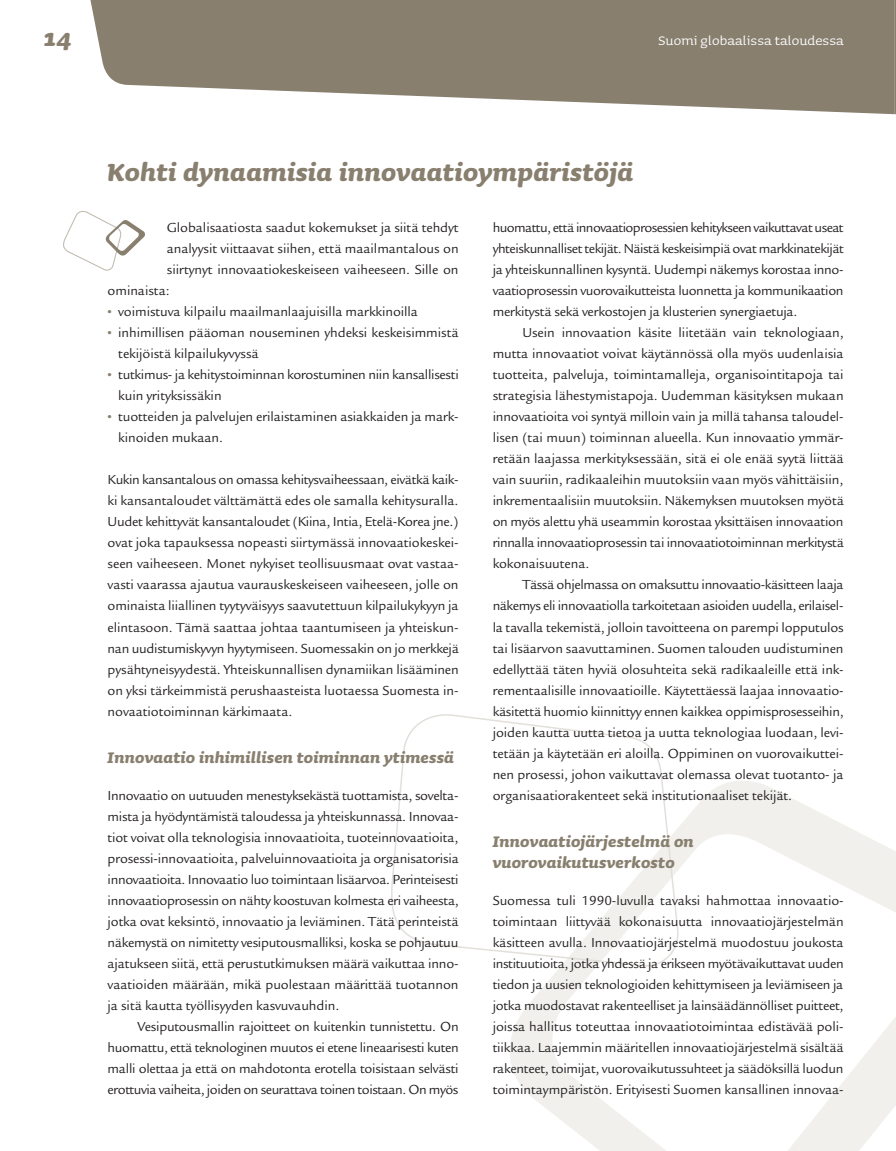
<style>
.page{position:relative;width:896px;height:1151px;background:#fff}
.page>*{position:absolute;margin:0;border:0;box-sizing:border-box;transform-origin:0 0}
.t1{font:italic 700 31.5px "Sauna";letter-spacing:.01em;color:#887f6f}
.t2{font:italic 700 19.5px/21px "Sauna";letter-spacing:.01em;color:#887f6f}
.t3{font:16.5px "Sauna";letter-spacing:.005em;color:#fff}
.t4{font:14.25px/21px "Legacy Sans";letter-spacing:-.005em;color:#231f20;text-align:justify}
.s1{font-weight:900;font-size:15px;color:#887f6f}
</style>
<div class="page">
<svg style="left:90px;top:0;width:803px;height:115px;background:#999284"></svg>
<svg style="left:510px;top:781px;width:383px;height:370px"></svg>
<svg style="left:391px;top:714px;width:335px;height:335px"></svg>
<svg style="left:63px;top:210px;width:82px;height:61px"></svg>
<svg style="left:893px;top:0;width:3px;height:115px"></svg>
<svg style="left:893px;top:850px;width:3px;height:258px"></svg>
<h1 class="t1" style="left:43px;top:20px;width:30px">14</h1>
<p class="t3" style="left:658px;top:32px;width:187px">Suomi globaalissa taloudessa</p>
<h1 class="t1" style="left:108px;top:155px;width:527px">Kohti dynaamisia innovaatioympäristöjä</h1>
<p class="t4" style="left:492px;top:217px;width:352px">huomattu, että innovaatioprosessien kehitykseen vaikuttavat useat yhteiskunnalliset tekijät. Näistä keskeisimpiä ovat markkinatekijät ja yhteiskunnallinen kysyntä. Uudempi näkemys korostaa inno&shy;vaatioprosessin vuorovaikutteista luonnetta ja kommunikaation merkitystä sekä verkostojen ja klusterien synergiaetuja.</p>
<p class="t4" style="left:492px;top:322px;width:352px;text-indent:30px">Usein innovaation käsite liitetään vain teknologiaan, mutta innovaatiot voivat käytännössä olla myös uudenlaisia tuotteita, palveluja, toimintamalleja, organisointitapoja tai strategisia lähestymistapoja. Uudemman käsityksen mukaan innovaatioita voi syntyä milloin vain ja millä tahansa taloudel&shy;lisen (tai muun) toiminnan alueella. Kun innovaatio ymmär&shy;retään laajassa merkityksessään, sitä ei ole enää syytä liittää vain suuriin, radikaaleihin muutoksiin vaan myös vähittäisiin, inkrementaalisiin muutoksiin. Näkemyksen muutoksen myötä on myös alettu yhä useammin korostaa yksittäisen innovaation rinnalla innovaatioprosessin tai innovaatiotoiminnan merkitystä kokonaisuutena.</p>
<p class="t4" style="left:492px;top:574px;width:352px;text-indent:30px">Tässä ohjelmassa on omaksuttu innovaatio-käsitteen laaja näkemys eli innovaatiolla tarkoitetaan asioiden uudella, erilaisel&shy;la tavalla tekemistä, jolloin tavoitteena on parempi lopputulos tai lisäarvon saavuttaminen. Suomen talouden uudistuminen edellyttää täten hyviä olosuhteita sekä radikaaleille että ink&shy;rementaalisille innovaatioille. Käytettäessä laajaa innovaatio&shy;käsitettä huomio kiinnittyy ennen kaikkea oppimisprosesseihin, joiden kautta uutta tietoa ja uutta teknologiaa luodaan, levi&shy;tetään ja käytetään eri aloilla. Oppiminen on vuorovaikuttei&shy;nen prosessi, johon vaikuttavat olemassa olevat tuotanto- ja organisaatiorakenteet sekä institutionaaliset tekijät.</p>
<h2 class="t2" style="left:492px;top:830px;width:202px">Innovaatiojärjestelmä on vuorovaikutusverkosto</h2>
<p class="t4" style="left:492px;top:889px;width:352px">Suomessa tuli 1990-luvulla tavaksi hahmottaa innovaatio&shy;toimintaan liittyvää kokonaisuutta innovaatiojärjestelmän käsitteen avulla. Innovaatiojärjestelmä muodostuu joukosta instituutioita, jotka yhdessä ja erikseen myötävaikuttavat uuden tiedon ja uusien teknologioiden kehittymiseen ja leviämiseen ja jotka muodostavat rakenteelliset ja lainsäädännölliset puitteet, joissa hallitus toteuttaa innovaatiotoimintaa edistävää poli&shy;tiikkaa. Laajemmin määritellen innovaatiojärjestelmä sisältää rakenteet, toimijat, vuorovaikutussuhteet ja säädöksillä luodun toimintaympäristön. Erityisesti Suomen kansallinen innovaa-</p>
<p class="t4" style="left:167px;top:217px;width:293px">Globalisaatiosta saadut kokemukset ja siitä tehdyt</p>
<p class="t4" style="left:167px;top:238px;width:293px">analyysit viittaavat siihen, että maailmantalous on</p>
<p class="t4" style="left:167px;top:259px;width:293px">siirtynyt innovaatiokeskeiseen vaiheeseen. Sille on</p>
<p class="t4" style="left:108px;top:280px;width:64px">ominaista:</p>
<p class="t4" style="left:108px;top:301px;width:312px"><span class="s1">•</span> voimistuva kilpailu maailmanlaajuisilla markkinoilla</p>
<p class="t4" style="left:118px;top:322px;width:342px;text-indent:-11px"><span class="s1">•</span> inhimillisen pääoman nouseminen yhdeksi keskeisimmistä tekijöistä kilpailukyvyssä</p>
<p class="t4" style="left:118px;top:364px;width:342px;text-indent:-11px"><span class="s1">•</span> tutkimus- ja kehitystoiminnan korostuminen niin kansallisesti kuin yrityksissäkin</p>
<p class="t4" style="left:118px;top:406px;width:342px;text-indent:-11px"><span class="s1">•</span> tuotteiden ja palvelujen erilaistaminen asiakkaiden ja mark&shy;kinoiden mukaan.</p>
<p class="t4" style="left:108px;top:469px;width:353px">Kukin kansantalous on omassa kehitysvaiheessaan, eivätkä kaik&shy;ki kansantaloudet välttämättä edes ole samalla kehitysuralla.<br>Uudet kehittyvät kansantaloudet (Kiina, Intia, Etelä-Korea jne.) ovat joka tapauksessa nopeasti siirtymässä innovaatiokeskei&shy;seen vaiheeseen. Monet nykyiset teollisuusmaat ovat vastaa&shy;vasti vaarassa ajautua vaurauskeskeiseen vaiheeseen, jolle on ominaista liiallinen tyytyväisyys saavutettuun kilpailukykyyn ja elintasoon. Tämä saattaa johtaa taantumiseen ja yhteiskun&shy;nan uudistumiskyvyn hyytymiseen. Suomessakin on jo merkkejä pysähtyneisyydestä. Yhteiskunnallisen dynamiikan lisääminen on yksi tärkeimmistä perushaasteista luotaessa Suomesta in&shy;novaatiotoiminnan kärkimaata.</p>
<h2 class="t2" style="left:108px;top:746px;width:348px">Innovaatio inhimillisen toiminnan ytimessä</h2>
<p class="t4" style="left:108px;top:784px;width:353px">Innovaatio on uutuuden menestyksekästä tuottamista, sovelta&shy;mista ja hyödyntämistä taloudessa ja yhteiskunnassa. Innovaa&shy;tiot voivat olla teknologisia innovaatioita, tuoteinnovaatioita, prosessi-innovaatioita, palveluinnovaatioita ja organisatorisia innovaatioita. Innovaatio luo toimintaan lisäarvoa. Perinteisesti innovaatioprosessin on nähty koostuvan kolmesta eri vaiheesta, jotka ovat keksintö, innovaatio ja leviäminen. Tätä perinteistä näkemystä on nimitetty vesiputousmalliksi, koska se pohjautuu ajatukseen siitä, että perustutkimuksen määrä vaikuttaa inno&shy;vaatioiden määrään, mikä puolestaan määrittää tuotannon ja sitä kautta työllisyyden kasvuvauhdin.</p>
<p class="t4" style="left:108px;top:1015px;width:352px;text-indent:30px">Vesiputousmallin rajoitteet on kuitenkin tunnistettu. On huomattu, että teknologinen muutos ei etene lineaarisesti kuten malli olettaa ja että on mahdotonta erotella toisistaan selvästi erottuvia vaiheita, joiden on seurattava toinen toistaan. On myös</p>
</div>
